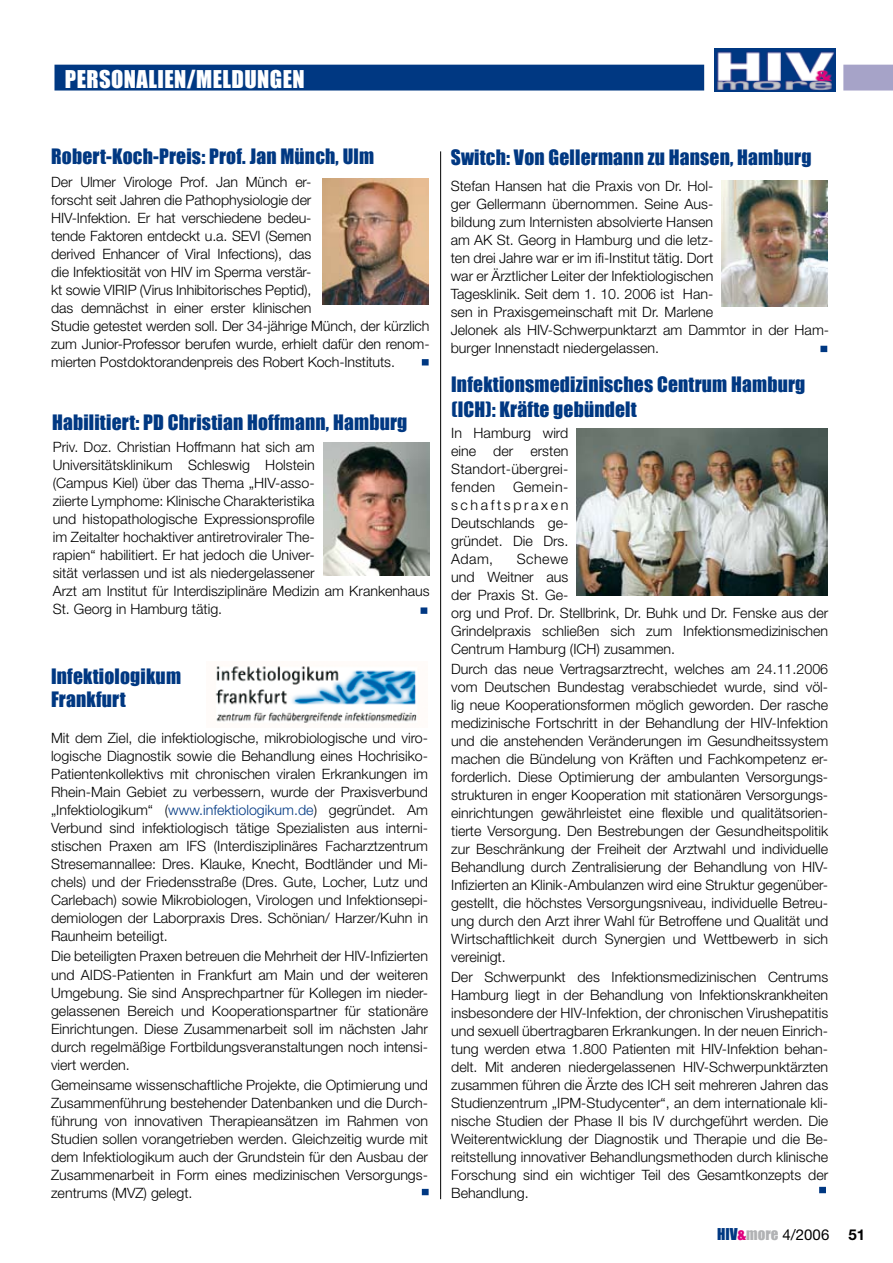
<style>
.page{position:relative;width:893px;height:1263px;background:#fff}
.page>*{position:absolute;margin:0;border:0;box-sizing:border-box;transform-origin:0 0}
.t1{font:22.5px "Impact";letter-spacing:.02em;color:#fff}
.t2{font:19.5px/22.5px "Impact";letter-spacing:.01em;color:#003882}
.t3{font:15px "Helvetica Neue";color:#000}
.t4{font:700 15px "Helvetica Neue";color:#000}
.t5{font:300 14.25px/18px "Helvetica Neue";color:#000;text-align:justify}
.s1{color:#003882}
.s2{font-family:"Impact";color:#003882}
.s3{font-family:"Impact";color:#df007e}
.s4{font-family:"Impact";color:#b1b2b4}
</style>
<div class="page">
<div style="left:55px;top:65px;width:648px;height:25px;background:#003882"></div>
<div style="left:54px;top:65px;width:650px;height:26px;border:2px solid #003882"></div>
<img style="left:714px;top:48px;width:122px;height:43px">
<svg style="left:843px;top:65px;width:50px;height:26px"></svg>
<hr style="left:440px;top:151px;width:1px;height:1048px;background:#000">
<div style="left:422px;top:359px;width:7px;height:6px;border:2px solid #003882"></div>
<div style="left:422px;top:1189px;width:7px;height:6px;border:2px solid #003882"></div>
<div style="left:421px;top:607px;width:6px;height:7px;border:2px solid #003882"></div>
<div style="left:820px;top:346px;width:7px;height:6px;border:2px solid #003882"></div>
<img style="left:322px;top:179px;width:106px;height:125px">
<img style="left:722px;top:180px;width:105px;height:126px">
<img style="left:215px;top:666px;width:202px;height:57px">
<img style="left:323px;top:443px;width:106px;height:133px">
<img style="left:577px;top:428px;width:251px;height:167px">
<div style="left:819px;top:1187px;width:7px;height:6px;border:2px solid #003882"></div>
<h1 class="t1" style="left:65px;top:65px;width:241px">PERSONALIEN/MELDUNGEN</h1>
<h2 class="t2" style="left:51px;top:145px;width:324px">Robert-Koch-Preis: Prof. Jan Münch, Ulm</h2>
<p class="t5" style="left:51px;top:172px;width:380px;text-align:left">Der Ulmer Virologe Prof. Jan Münch er-<br>forscht seit Jahren die Pathophysiologie der<br>HIV-Infektion. Er hat verschiedene bedeu-<br>tende Faktoren entdeckt u.a. SEVI (Semen<br>derived Enhancer of Viral Infections), das<br>die Infektiosität von HIV im Sperma verstär-<br>kt sowie VIRIP (Virus Inhibitorisches Peptid),<br>das demnächst in einer erster klinischen<br>Studie getestet werden soll. Der 34-jährige Münch, der kürzlich zum Junior-Professor berufen wurde, erhielt dafür den renom&shy;mierten Postdoktorandenpreis des Robert Koch-Instituts.</p>
<h2 class="t2" style="left:52px;top:411px;width:357px">Habilitiert: PD Christian Hoffmann, Hamburg</h2>
<p class="t5" style="left:53px;top:437px;width:379px;text-align:left">Priv. Doz. Christian Hoffmann hat sich am Universitätsklinikum Schleswig Holstein<br>(Campus Kiel) über das Thema „HIV-asso-<br>ziierte Lymphome: Klinische Charakteristika<br>und histopathologische Expressionsprofile<br>im Zeitalter hochaktiver antiretroviraler The-<br>rapien“ habilitiert. Er hat jedoch die Univer-<br>sität verlassen und ist als niedergelassener<br>Arzt am Institut für Interdisziplinäre Medizin am Krankenhaus St. Georg in Hamburg tätig.</p>
<h2 class="t2" style="left:51px;top:665px;width:132px">Infektiologikum<br>Frankfurt</h2>
<p class="t5" style="left:51px;top:729px;width:379px">Mit dem Ziel, die infektiologische, mikrobiologische und viro&shy;logische Diagnostik sowie die Behandlung eines Hochrisiko-Patientenkollektivs mit chronischen viralen Erkrankungen im Rhein-Main Gebiet zu verbessern, wurde der Praxisverbund „Infektiologikum“ (<span class="s1">www.infektiologikum.de</span>) gegründet. Am Verbund sind infektiologisch tätige Spezialisten aus interni&shy;stischen Praxen am IFS (Interdisziplinäres Facharztzentrum Stresemannallee: Dres. Klauke, Knecht, Bodtländer und Mi&shy;chels) und der Friedensstraße (Dres. Gute, Locher, Lutz und Carlebach) sowie Mikrobiologen, Virologen und Infektionsepi&shy;demiologen der Laborpraxis Dres. Schönian/ Harzer/Kuhn in Raunheim beteiligt.</p>
<p class="t5" style="left:51px;top:947px;width:379px">Die beteiligten Praxen betreuen die Mehrheit der HIV-Infizierten und AIDS-Patienten in Frankfurt am Main und der weiteren Umgebung. Sie sind Ansprechpartner für Kollegen im nieder&shy;gelassenen Bereich und Kooperationspartner für stationäre Einrichtungen. Diese Zusammenarbeit soll im nächsten Jahr durch regelmäßige Fortbildungsveranstaltungen noch intensi&shy;viert werden.</p>
<p class="t5" style="left:51px;top:1075px;width:379px">Gemeinsame wissenschaftliche Projekte, die Optimierung und Zusammenführung bestehender Datenbanken und die Durch&shy;führung von innovativen Therapieansätzen im Rahmen von Studien sollen vorangetrieben werden. Gleichzeitig wurde mit dem Infektiologikum auch der Grundstein für den Ausbau der Zusammenarbeit in Form eines medizinischen Versorgungs&shy;zentrums (MVZ) gelegt.</p>
<h2 class="t2" style="left:451px;top:146px;width:362px">Switch: Von Gellermann zu Hansen, Hamburg</h2>
<p class="t5" style="left:451px;top:176px;width:380px;text-align:left">Stefan Hansen hat die Praxis von Dr. Hol-<br>ger Gellermann übernommen. Seine Aus-<br>bildung zum Internisten absolvierte Hansen<br>am AK St. Georg in Hamburg und die letz-<br>ten drei Jahre war er im ifi-Institut tätig. Dort<br>war er Ärztlicher Leiter der Infektiologischen<br>Tagesklinik. Seit dem 1. 10. 2006 ist Han-<br>sen in Praxisgemeinschaft mit Dr. Marlene<br>Jelonek als HIV-Schwerpunktarzt am Dammtor in der Ham&shy;burger Innenstadt niedergelassen.</p>
<h2 class="t2" style="left:451px;top:373px;width:356px">Infektionsmedizinisches Centrum Hamburg</h2>
<p class="t5" style="left:451px;top:423px;width:119px">In Hamburg wird eine der ersten Standort-übergrei&shy;fenden Gemein&shy;schaftspraxen Deutschlands ge&shy;gründet. Die Drs.<br>Adam,</p>
<h2 class="t2" style="left:451px;top:398px;width:187px">(ICH): Kräfte gebündelt</h2>
<p class="t5" style="left:451px;top:549px;width:379px;text-align:left;text-indent:66px">Schewe<br>und Weitner aus<br>der Praxis St. Ge-<br>org und Prof. Dr. Stellbrink, Dr. Buhk und Dr. Fenske aus der<br>Grindelpraxis schließen sich zum Infektionsmedizinischen<br>Centrum Hamburg (ICH) zusammen.</p>
<p class="t5" style="left:451px;top:659px;width:379px">Durch das neue Vertragsarztrecht, welches am 24.11.2006 vom Deutschen Bundestag verabschiedet wurde, sind völ&shy;lig neue Kooperationsformen möglich geworden. Der rasche medizinische Fortschritt in der Behandlung der HIV-Infektion und die anstehenden Veränderungen im Gesundheitssystem machen die Bündelung von Kräften und Fachkompetenz er&shy;forderlich. Diese Optimierung der ambulanten Versorgungs&shy;strukturen in enger Kooperation mit stationären Versorgungs&shy;einrichtungen gewährleistet eine flexible und qualitätsorien&shy;tierte Versorgung. Den Bestrebungen der Gesundheitspolitik zur Beschränkung der Freiheit der Arztwahl und individuelle Behandlung durch Zentralisierung der Behandlung von HIV-Infizierten an Klinik-Ambulanzen wird eine Struktur gegenüber&shy;gestellt, die höchstes Versorgungsniveau, individuelle Betreu&shy;ung durch den Arzt ihrer Wahl für Betroffene und Qualität und Wirtschaftlichkeit durch Synergien und Wettbewerb in sich vereinigt.</p>
<p class="t5" style="left:451px;top:967px;width:379px">Der Schwerpunkt des Infektionsmedizinischen Centrums Hamburg liegt in der Behandlung von Infektionskrankheiten insbesondere der HIV-Infektion, der chronischen Virushepatitis und sexuell übertragbaren Erkrankungen. In der neuen Einrich&shy;tung werden etwa 1.800 Patienten mit HIV-Infektion behan&shy;delt. Mit anderen niedergelassenen HIV-Schwerpunktärzten zusammen führen die Ärzte des ICH seit mehreren Jahren das Studienzentrum „IPM-Studycenter“, an dem internationale kli&shy;nische Studien der Phase II bis IV durchgeführt werden. Die Weiterentwicklung der Diagnostik und Therapie und die Be&shy;reitstellung innovativer Behandlungsmethoden durch klinische Forschung sind ein wichtiger Teil des Gesamtkonzepts der Behandlung.</p>
<p class="t3" style="left:717px;top:1225px;width:114px"><span class="s2">HIV</span><span class="s3">&amp;</span><span class="s4">more</span> 4/2006</p>
<p class="t4" style="left:848px;top:1226px;width:18px">51</p>
</div>
